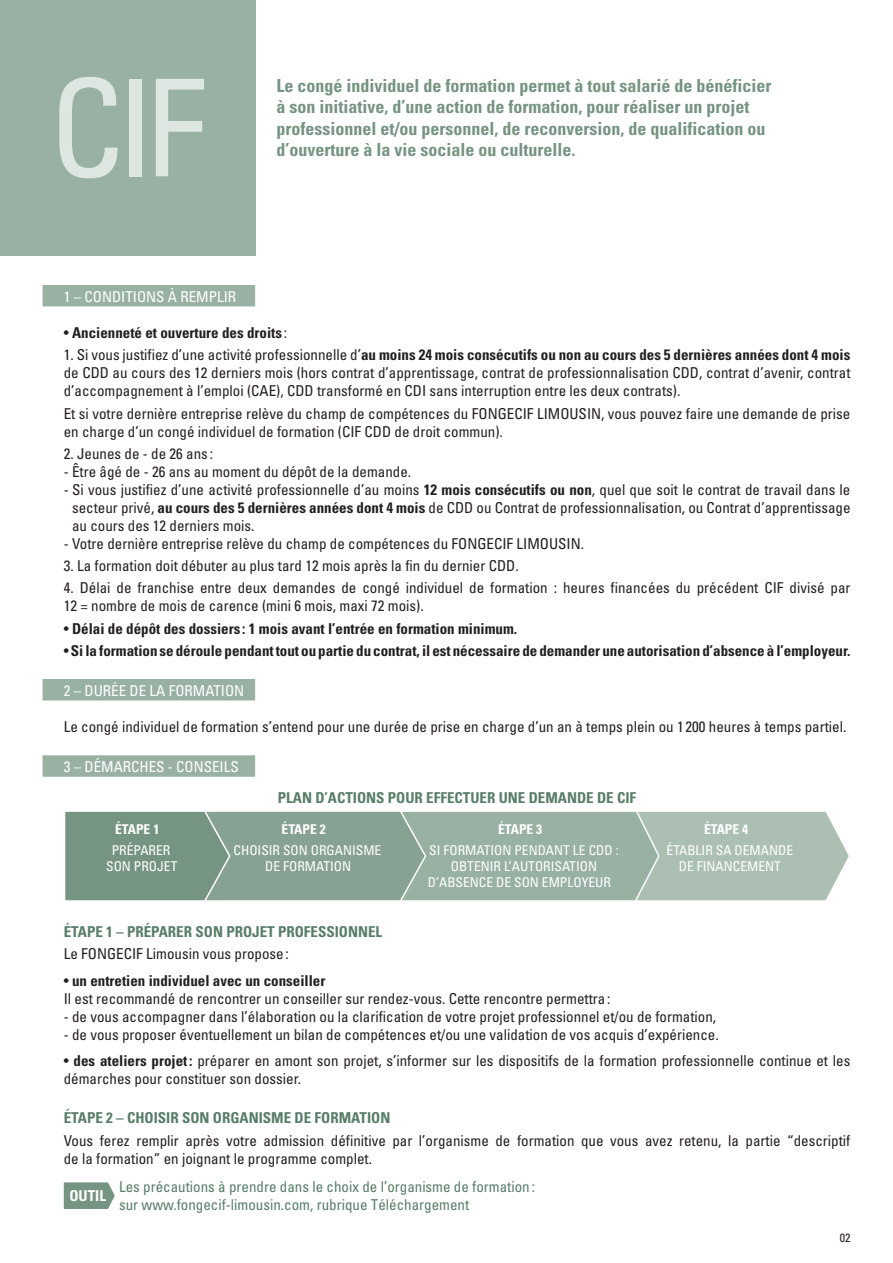
<style>
.page{position:relative;width:893px;height:1263px;background:#fff}
.page>*{position:absolute;margin:0;border:0;box-sizing:border-box;transform-origin:0 0}
.t1{font:condensed 135px "Univers";color:#dee6e1}
.t2{font:700 condensed 18px/21.6px "Univers";color:#769482}
.t3{font:condensed 15px/18px "Univers";color:#231f20}
.t4{font:700 condensed 15px "Univers";color:#231f20}
.t5{font:700 condensed 15px "Univers";color:#587d68}
.t6{font:condensed 15px/18px "Univers";color:#587d68}
.t7{font:condensed 15px "Univers";color:#fff}
.t8{font:700 condensed 15px "Univers";color:#fff}
.t9{font:condensed 13.5px/16.2px "Univers";color:#fff}
.t10{font:700 condensed 13.5px "Univers";color:#fff}
.t11{font:condensed 12px "Univers";color:#231f20}
.s1{font-weight:400}
.s2{font-weight:700}
</style>
<div class="page">
<div style="left:43px;top:285px;width:212px;height:21px;background:#98b1a3"></div>
<div style="left:43px;top:679px;width:212px;height:21px;background:#98b1a3"></div>
<div style="left:43px;top:755px;width:212px;height:22px;background:#98b1a3"></div>
<svg style="left:65px;top:811px;width:784px;height:90px;background:#95aea0"></svg>
<div style="left:0;top:0;width:255px;height:255px;background:#98b1a3"></div>
<svg style="left:64px;top:1182px;width:51px;height:27px"></svg>
<h1 class="t1" style="left:49px;top:43px;width:158px">CIF</h1>
<p class="t2" style="left:276px;top:74px;width:496px">Le congé individuel de formation permet à tout salarié de bénéficier à son initiative, d’une action de formation, pour réaliser un projet professionnel et/ou personnel, de reconversion, de qualification ou d’ouverture à la vie sociale ou culturelle.</p>
<p class="t7" style="left:64px;top:287px;width:174px">1 – CONDITIONS À REMPLIR</p>
<p class="t4" style="left:64px;top:323px;width:225px"><span class="s1">•</span> Ancienneté et ouverture des droits <span class="s1">:</span></p>
<p class="t3" style="left:64px;top:346px;width:788px;text-align:justify">1. Si vous justifiez d’une activité professionnelle d’<span class="s2">au moins 24 mois consécutifs ou non au cours des 5 dernières années dont 4 mois </span>de CDD au cours des 12 derniers mois (hors contrat d’apprentissage, contrat de professionnalisation CDD, contrat d’avenir, contrat d’accompagnement à l’emploi (CAE), CDD transformé en CDI sans interruption entre les deux contrats).</p>
<p class="t3" style="left:64px;top:404px;width:788px">Et si votre dernière entreprise relève du champ de compétences du FONGECIF LIMOUSIN, vous pouvez faire une demande de prise en charge d’un congé individuel de formation (CIF CDD de droit commun).</p>
<p class="t3" style="left:64px;top:444px;width:151px">2. Jeunes de - de 26 ans :</p>
<p class="t3" style="left:64px;top:462px;width:349px">- Être âgé de - 26 ans au moment du dépôt de la demande.</p>
<p class="t3" style="left:72px;top:480px;width:780px;text-align:justify;text-indent:-8px">- Si vous justifiez d’une activité professionnelle d’au moins <span class="s2">12 mois consécutifs ou non</span>, quel que soit le contrat de travail dans le secteur privé, <span class="s2">au cours des 5 dernières années dont 4 mois</span> de CDD ou Contrat de professionnalisation, ou Contrat d’apprentissage au cours des 12 derniers mois.</p>
<p class="t3" style="left:64px;top:534px;width:522px">- Votre dernière entreprise relève du champ de compétences du FONGECIF LIMOUSIN.</p>
<p class="t3" style="left:64px;top:556px;width:456px">3. La formation doit débuter au plus tard 12 mois après la fin du dernier CDD.</p>
<p class="t3" style="left:64px;top:579px;width:788px">4. Délai de franchise entre deux demandes de congé individuel de formation : heures financées du précédent CIF divisé par<br>12 = nombre de mois de carence (mini 6 mois, maxi 72 mois).</p>
<p class="t4" style="left:64px;top:619px;width:455px"><span class="s1">•</span> Délai de dépôt des dossiers : 1 mois avant l’entrée en formation minimum.</p>
<p class="t4" style="left:64px;top:641px;width:788px"><span class="s1">•</span> Si la formation se déroule pendant tout ou partie du contrat, il est nécessaire de demander une autorisation d’absence à l’employeur.</p>
<p class="t7" style="left:64px;top:681px;width:182px">2 – DURÉE DE LA FORMATION</p>
<p class="t3" style="left:64px;top:717px;width:784px">Le congé individuel de formation s’entend pour une durée de prise en charge d’un an à temps plein ou 1 200 heures à temps partiel.</p>
<p class="t7" style="left:64px;top:757px;width:40px">3 – Démarc</p>
<p class="t7" style="left:140px;top:757px;width:46px">hes - conseils</p>
<p class="t5" style="left:278px;top:788px;width:360px">PLAN D’ACTIONS POUR EFFECTUER UNE DEMANDE DE CIF</p>
<p class="t10" style="left:704px;top:821px;width:15px">Étape</p>
<p class="t10" style="left:742px;top:821px;width:7px">4</p>
<p class="t9" style="left:679px;top:842px;width:65px;text-indent:-12px">Établir sa demande de financement</p>
<p class="t10" style="left:115px;top:821px;width:15px">Étape</p>
<p class="t10" style="left:153px;top:821px;width:7px">1</p>
<p class="t9" style="left:106px;top:842px;width:22px;text-indent:6px">Préparer son</p>
<p class="t10" style="left:282px;top:821px;width:15px">Étape</p>
<p class="t10" style="left:320px;top:821px;width:7px">2</p>
<p class="t10" style="left:498px;top:821px;width:15px">Étape</p>
<p class="t10" style="left:536px;top:821px;width:7px">3</p>
<p class="t9" style="left:429px;top:842px;width:23px">si formation</p>
<p class="t9" style="left:514px;top:842px;width:9px">pendant</p>
<p class="t9" style="left:573px;top:842px;width:47px">le CDD :</p>
<p class="t9" style="left:451px;top:858px;width:25px">Obtenir</p>
<p class="t9" style="left:504px;top:858px;width:16px">l’autorisation</p>
<p class="t9" style="left:428px;top:874px;width:36px">d’absence</p>
<p class="t9" style="left:496px;top:874px;width:27px">de son</p>
<p class="t9" style="left:542px;top:874px;width:9px">emplo</p>
<p class="t9" style="left:582px;top:874px;width:15px">yeur</p>
<p class="t9" style="left:234px;top:842px;width:23px">Choisir</p>
<p class="t9" style="left:283px;top:842px;width:9px">son</p>
<p class="t9" style="left:311px;top:842px;width:9px">organisme</p>
<p class="t9" style="left:265px;top:858px;width:27px">de formation</p>
<p class="t9" style="left:134px;top:858px;width:9px">projet</p>
<p class="t5" style="left:64px;top:922px;width:320px">ÉTAPE 1 – PRÉPARER SON PROJET PROFESSIONNEL</p>
<p class="t3" style="left:64px;top:944px;width:227px">Le FONGECIF Limousin vous propose:</p>
<p class="t3" style="left:64px;top:971px;width:548px">• <span class="s2">un entretien individuel avec un conseiller<br></span>Il est recommandé de rencontrer un conseiller sur rendez-vous. Cette rencontre permettra:</p>
<p class="t3" style="left:64px;top:1007px;width:654px">- de vous accompagner dans l’élaboration ou la clarification de votre projet professionnel et/ou de formation,</p>
<p class="t3" style="left:64px;top:1025px;width:656px">- de vous proposer éventuellement un bilan de compétences et/ou une validation de vos acquis d’expérience.</p>
<p class="t3" style="left:64px;top:1051px;width:788px">• <span class="s2">des ateliers projet:</span> préparer en amont son projet, s’informer sur les dispositifs de la formation professionnelle continue et les démarches pour constituer son dossier.</p>
<p class="t5" style="left:64px;top:1109px;width:328px">ÉTAPE 2 – CHOISIR SON ORGANISME DE FORMATION</p>
<p class="t3" style="left:64px;top:1131px;width:788px">Vous ferez remplir après votre admission définitive par l’organisme de formation que vous avez retenu, la partie “descriptif de la formation” en joignant le programme complet.</p>
<p class="t6" style="left:119px;top:1178px;width:417px">Les précautions à prendre dans le choix de l’organisme de formation: sur www.fongecif-limousin.com, rubrique Téléchargement</p>
<p class="t8" style="left:69px;top:1186px;width:38px">OUTIL</p>
<p class="t11" style="left:840px;top:1230px;width:12px">02</p>
</div>
